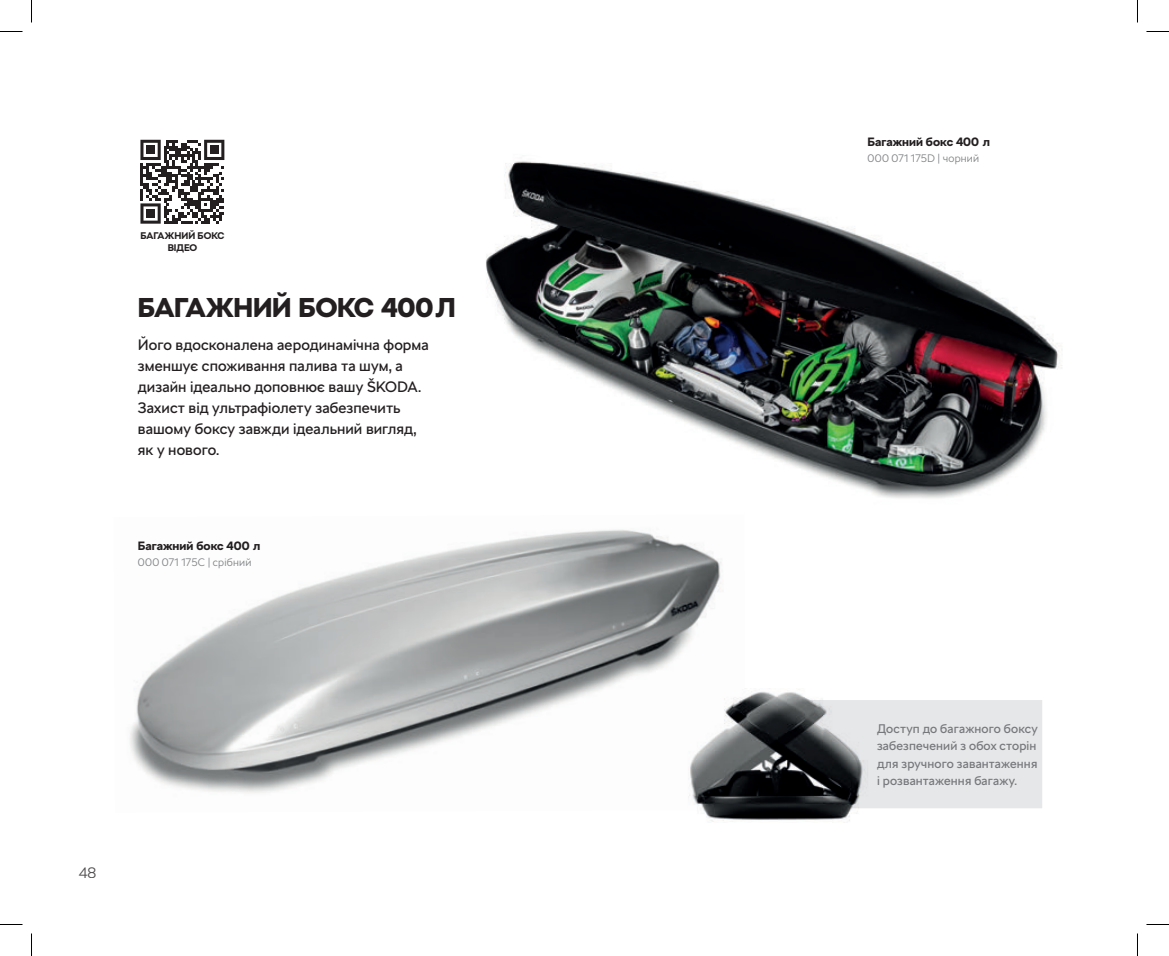
<style>
.page{position:relative;width:1169px;height:956px;background:#fff}
.page>*{position:absolute;margin:0;border:0;box-sizing:border-box;transform-origin:0 0}
.t1{font:900 27px "SKODA Next";letter-spacing:-.005em;color:#231f20}
.t2{font:15px/21px "SKODA Next";letter-spacing:.005em;color:#231f20}
.t3{font:300 15px "SKODA Next";color:#231f20}
.t4{font:12.45px/17.4px "SKODA Next";letter-spacing:.01em;color:#76787b;text-align:justify}
.t5{font:700 12px "SKODA Next";letter-spacing:.005em;color:#231f20}
.t6{font:300 10.8px "SKODA Next";letter-spacing:.02em;color:#808285}
.t7{font:700 9.6px/12px "SKODA Next";color:#231f20;text-align:center}
</style>
<div class="page">
<img style="left:486px;top:161px;width:576px;height:338px">
<img style="left:129px;top:529px;width:593px;height:264px">
<div style="left:885px;top:700px;width:157px;height:108px;background:#e6e7e9"></div>
<img style="left:670px;top:688px;width:215px;height:134px">
<svg style="left:140px;top:140px;width:84px;height:84px"></svg>
<div style="left:146px;top:146px;width:9px;height:8px;background:#231f20"></div>
<div style="left:210px;top:146px;width:9px;height:8px;background:#231f20"></div>
<div style="left:146px;top:209px;width:9px;height:9px;background:#231f20"></div>
<svg style="left:0;top:31px;width:22px;height:1px"></svg>
<svg style="left:1146px;top:31px;width:23px;height:1px"></svg>
<svg style="left:0;top:924px;width:22px;height:1px"></svg>
<svg style="left:1146px;top:924px;width:23px;height:1px"></svg>
<svg style="left:31px;top:0;width:1px;height:23px"></svg>
<svg style="left:31px;top:933px;width:1px;height:23px"></svg>
<svg style="left:1137px;top:0;width:1px;height:23px"></svg>
<svg style="left:1137px;top:933px;width:1px;height:23px"></svg>
<p class="t7" style="left:140px;top:230px;width:86px">БАГАЖНИЙ БОКС<br>ВІДЕО</p>
<h1 class="t1" style="left:138px;top:291px;width:319px">БАГАЖНИЙ БОКС 400Л</h1>
<p class="t2" style="left:138px;top:334px;width:292px">Його вдосконалена аеродинамічна форма зменшує споживання палива та шум, а дизайн ідеально доповнює вашу ŠKODA.<br>Захист від ультрафіолету забезпечить вашому боксу завжди ідеальний вигляд, як у нового.</p>
<p class="t5" style="left:138px;top:539px;width:124px">Багажний бокс 400 л</p>
<p class="t6" style="left:138px;top:555px;width:115px">000 071 175C | срібний</p>
<p class="t3" style="left:79px;top:864px;width:19px">48</p>
<p class="t5" style="left:867px;top:135px;width:124px">Багажний бокс 400 л</p>
<p class="t6" style="left:867px;top:151px;width:113px">000 071 175D | чорний</p>
<p class="t4" style="left:877px;top:720px;width:162px">Доступ до багажного боксу забезпечений з обох сторін для зручного завантаження і розвантаження багажу.</p>
</div>
